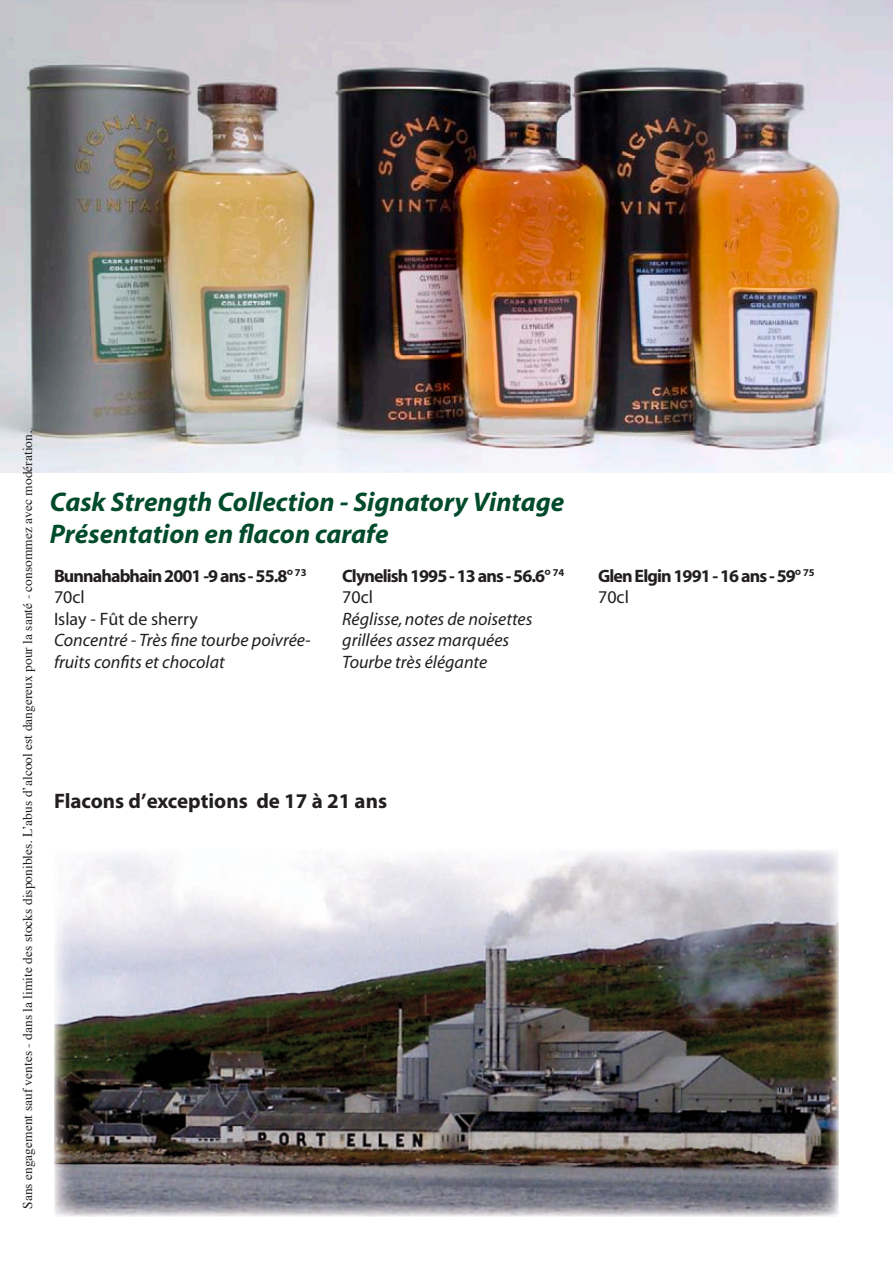
<style>
.page{position:relative;width:893px;height:1263px;background:#fff}
.page>*{position:absolute;margin:0;border:0;box-sizing:border-box;transform-origin:0 0}
.t1{font:italic 700 27px/32.4px "Myriad";color:#004b2c}
.t2{font:700 21px "Myriad";color:#231f20}
.t3{font:italic 18px/21.6px "Myriad";color:#231f20}
.t4{font:700 18px/21.6px "Myriad";letter-spacing:-.05em;color:#231f20}
.t5{font:13.5px "Times";color:#231f20}
.s1{font-weight:400}
</style>
<div class="page">
<img style="left:54px;top:850px;width:785px;height:366px">
<img style="left:0;top:0;width:893px;height:472px">
<p class="t5" style="left:15px;top:1209px;width:780px;rotate:-90deg">Sans engagement sauf ventes - dans la limite des stocks disponibles. L’abus d’alcool est dangereux pour la santé - consommez avec modération.</p>
<h1 class="t1" style="left:50px;top:486px;width:516px">Cask Strength Collection - Signatory Vintage<br>Présentation en flacon carafe</h1>
<h3 class="t4" style="left:54px;top:565px;width:254px">Bunnahabhain 2001 -9 ans - 55.8° <sup>73<br></sup><span class="s1">70cl<br>Islay - Fût de sherry</span></h3>
<h3 class="t3" style="left:54px;top:630px;width:258px">Concentré - Très fine tourbe poivrée&shy;fruits confits et chocolat</h3>
<h3 class="t4" style="left:342px;top:565px;width:224px">Clynelish 1995 - 13 ans - 56.6° <sup>74<br></sup><span class="s1">70cl</span></h3>
<h3 class="t3" style="left:342px;top:609px;width:192px">Réglisse, notes de noisettes grillées assez marquées<br>Tourbe très élégante</h3>
<h2 class="t2" style="left:54px;top:790px;width:335px">Flacons d’exceptions de 17 à 21 ans</h2>
<h3 class="t4" style="left:598px;top:565px;width:218px">Glen Elgin 1991 - 16 ans - 59° <sup>75<br></sup><span class="s1">70cl</span></h3>
</div>
